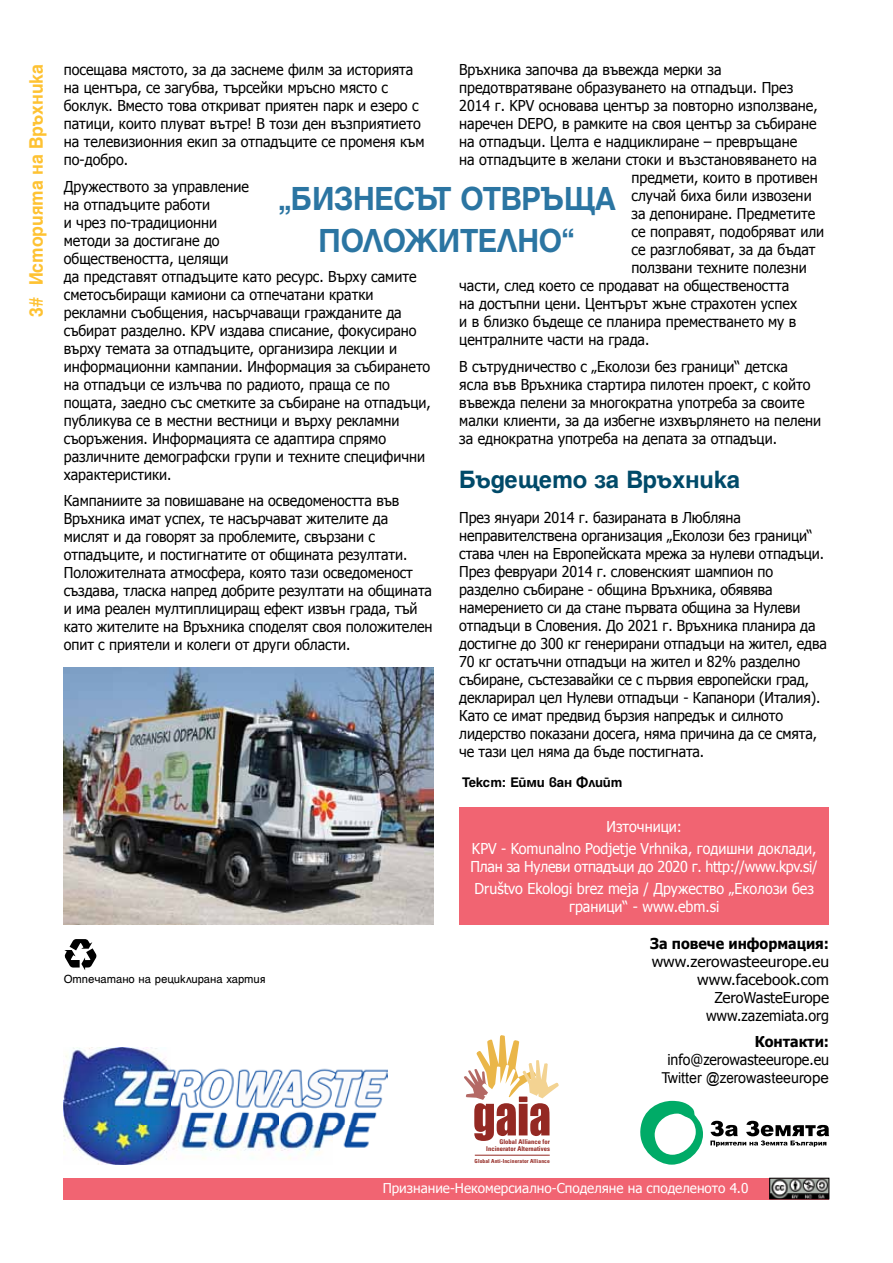
<style>
.page{position:relative;width:893px;height:1263px;background:#fff}
.page>*{position:absolute;margin:0;border:0;box-sizing:border-box;transform-origin:0 0}
.t1{font:700 36px/42px "Helen Bg";letter-spacing:.115em;color:#2b75a2;text-align:center;scale:.95 1}
.t2{font:700 27px "Helen Bg";color:#004a69}
.t3{font:700 21px "Helen Bg";color:#fec232;scale:.95 1}
.t4{font:15px/18px "Tahoma";color:#000;scale:.95 1}
.t5{font:15px/22.2px "Tahoma";color:#fff;text-align:center;scale:.95 1}
.t6{font:15px/18px "Tahoma";color:#000;text-align:right;scale:1.04 1}
.t7{font:700 15px "Tahoma";color:#000;scale:.95 1}
.t8{font:15px "Tahoma";color:#000;scale:.94 1}
.t9{font:15px "Arial";color:#000;scale:.95 1}
.t10{font:700 15px "Helen Bg";letter-spacing:-.015em;color:#000}
.t11{font:13.5px "Tahoma";color:#fff}
.t12{font:12.75px "Helen Bg";color:#000}
.t13{font:700 condensed 6.6px/6.8px "Univers";color:#942923;text-align:right}
.t14{font:700 condensed 5.55px "Univers";letter-spacing:.015em;color:#942923}
</style>
<div class="page">
<div style="left:459px;top:808px;width:370px;height:117px;background:#f16472"></div>
<img style="left:64px;top:667px;width:370px;height:258px">
<div style="left:64px;top:1178px;width:765px;height:21px;background:#f16472"></div>
<svg style="left:769px;top:1178px;width:60px;height:21px"></svg>
<img style="left:64px;top:1048px;width:323px;height:117px">
<svg style="left:64px;top:939px;width:33px;height:31px"></svg>
<svg style="left:640px;top:1101px;width:63px;height:64px"></svg>
<svg style="left:710px;top:1121px;width:119px;height:26px"></svg>
<svg style="left:464px;top:1035px;width:95px;height:106px"></svg>
<hr style="left:475px;top:1155px;width:75px;height:1px;background:#942923">
<h3 class="t3" style="left:28px;top:316px;width:268px;rotate:-90deg">3# Историята на Връхника</h3>
<p class="t4" style="left:64px;top:60px;width:381px">посещава мястото, за да заснеме филм за историята на центъра, се загубва, търсейки мръсно място с боклук. Вместо това откриват приятен парк и езеро с патици, които плуват вътре! В този ден възприятието на телевизионния екип за отпадъците се променя към по-добро.</p>
<p class="t4" style="left:459px;top:60px;width:277px">Връхника започва да въвежда мерки за</p>
<p class="t4" style="left:459px;top:78px;width:353px">предотвратяване образуването на отпадъци. През</p>
<p class="t4" style="left:459px;top:96px;width:379px">2014 г. KPV основава център за повторно използване,</p>
<p class="t4" style="left:459px;top:114px;width:378px">наречен DEPO, в рамките на своя център за събиране</p>
<p class="t4" style="left:459px;top:132px;width:357px">на отпадъци. Целта е надциклиране – превръщане</p>
<p class="t4" style="left:459px;top:150px;width:378px">на отпадъците в желани стоки и възстановяването на</p>
<p class="t4" style="left:631px;top:168px;width:198px">предмети, които в противен</p>
<p class="t4" style="left:631px;top:186px;width:191px">случай биха били извозени</p>
<p class="t4" style="left:631px;top:204px;width:195px">за депониране. Предметите</p>
<p class="t4" style="left:631px;top:222px;width:204px">се поправят, подобряват или</p>
<p class="t4" style="left:631px;top:240px;width:195px">се разглобяват, за да бъдат</p>
<p class="t4" style="left:631px;top:258px;width:186px">ползвани техните полезни</p>
<p class="t4" style="left:459px;top:276px;width:349px">части, след което се продават на обществеността</p>
<p class="t4" style="left:459px;top:294px;width:357px">на достъпни цени. Центърът жъне страхотен успех</p>
<p class="t4" style="left:459px;top:312px;width:356px">и в близко бъдеще се планира преместването му в</p>
<p class="t4" style="left:459px;top:330px;width:202px">централните части на града.</p>
<p class="t4" style="left:459px;top:357px;width:383px">В сътрудничество с „Еколози без граници“ детска<br>ясла във Връхника стартира пилотен проект, с който въвежда пелени за многократна употреба за своите малки клиенти, за да избегне изхвърлянето на пелени за еднократна употреба на депата за отпадъци.</p>
<h2 class="t2" style="left:459px;top:469px;width:283px">Бъдещето за Връхника</h2>
<p class="t4" style="left:459px;top:508px;width:388px">През януари 2014 г. базираната в Любляна неправителствена организация „Еколози без граници“ става член на Европейската мрежа за нулеви отпадъци.<br>През февруари 2014 г. словенският шампион по разделно събиране - община Връхника, обявява намерението си да стане първата община за Нулеви отпадъци в Словения. До 2021 г. Връхника планира да достигне до 300 кг генерирани отпадъци на жител, едва 70 кг остатъчни отпадъци на жител и 82% разделно събиране, състезавайки се с първия европейски град, декларирал цел Нулеви отпадъци - Капанори (Италия).<br>Като се имат предвид бързия напредък и силното лидерство показани досега, няма причина да се смята, че тази цел няма да бъде постигната.</p>
<p class="t4" style="left:64px;top:177px;width:388px">Дружеството за управление<br>на отпадъците работи<br>и чрез по-традиционни<br>методи за достигане до<br>обществеността, целящи<br>да представят отпадъците като ресурс. Върху самите сметосъбиращи камиони са отпечатани кратки рекламни съобщения, насърчаващи гражданите да събират разделно. KPV издава списание, фокусирано върху темата за отпадъците, организира лекции и информационни кампании. Информация за събирането на отпадъци се излъчва по радиото, праща се по пощата, заедно със сметките за събиране на отпадъци, публикува се в местни вестници и върху рекламни съоръжения. Информацията се адаптира спрямо различните демографски групи и техните специфични характеристики.</p>
<p class="t4" style="left:64px;top:491px;width:390px">Кампаниите за повишаване на осведомеността във Връхника имат успех, те насърчават жителите да мислят и да говорят за проблемите, свързани с отпадъците, и постигнатите от общината резултати.<br>Положителната атмосфера, която тази осведоменост създава, тласка напред добрите резултати на общината и има реален мултиплициращ ефект извън града, тъй като жителите на Връхника споделят своя положителен опит с приятели и колеги от други области.</p>
<h1 class="t1" style="left:277px;top:179px;width:354px">„Бизнесът отвръща положително“</h1>
<p class="t10" style="left:462px;top:777px;width:162px">Текст: Ейми ван Флийт</p>
<p class="t12" style="left:64px;top:974px;width:203px">Отпечатано на рециклирана хартия</p>
<p class="t5" style="left:472px;top:814px;width:364px">Източници:<br>KPV - Komunalno Podjetje Vrhnika, годишни доклади,</p>
<p class="t5" style="left:471px;top:855px;width:367px;text-align:left">План за Нулеви отпадъци до 2020 г. http://www.kpv.si/<br>Društvo Ekologi brez meja / Дружество „Еколози без</p>
<p class="t5" style="left:569px;top:895px;width:160px">граници“ - www.ebm.si</p>
<p class="t13" style="left:486px;top:1138px;width:65px">Global Alliance for<br>Incinerator Alternatives</p>
<p class="t14" style="left:475px;top:1157px;width:77px">Global Anti-Incinerator Alliance</p>
<p class="t7" style="left:650px;top:933px;width:190px">За повече информация:</p>
<p class="t6" style="left:652px;top:951px;width:172px">www.zerowasteeurope.eu www.facebook.com<br>ZeroWasteEurope www.zazemiata.org</p>
<p class="t7" style="left:755px;top:1031px;width:80px">Контакти:</p>
<p class="t8" style="left:667px;top:1049px;width:174px">info@zerowasteeurope.eu</p>
<p class="t9" style="left:661px;top:1068px;width:178px">Twitter @zerowasteeurope</p>
<p class="t11" style="left:383px;top:1178px;width:367px">Признание-Некомерсиално-Споделяне на споделеното 4.0</p>
</div>
